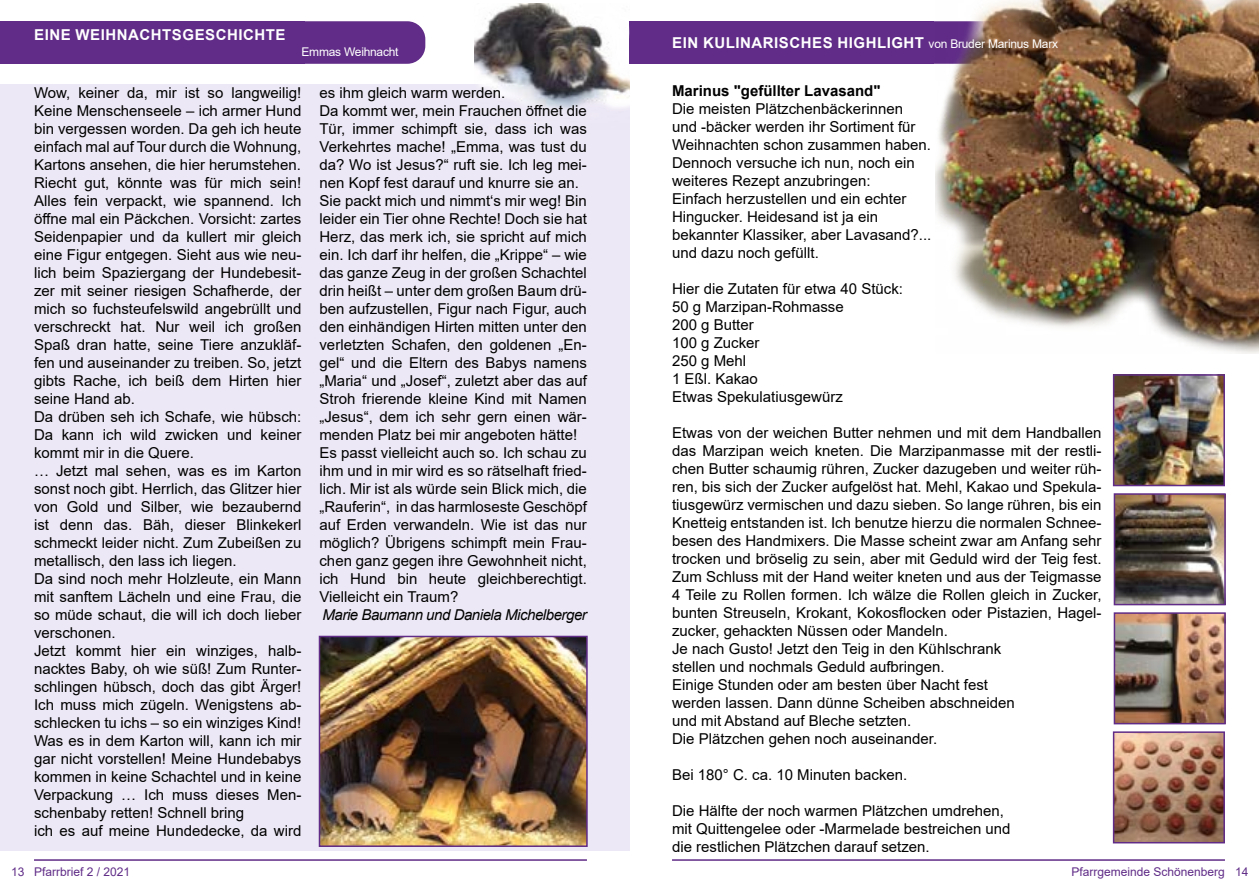
<style>
.page{position:relative;width:1259px;height:893px;background:#fff}
.page>*{position:absolute;margin:0;border:0;box-sizing:border-box;transform-origin:0 0}
.t1{font:15px/18px "Arial";color:#000}
.t2{font:700 15px "Arial";letter-spacing:.035em;color:#fff}
.t3{font:italic 15px "Arial";letter-spacing:-.03em;color:#000}
.t4{font:700 15px "Arial";color:#000}
.t5{font:12px "Arial";color:#602c87}
.t6{font:12px "Arial";letter-spacing:-.02em;color:#fff}
.s1{color:#602c87}
.s2{font-weight:400;font-size:12px}
</style>
<div class="page">
<hr style="left:34px;top:859px;width:553px;height:2px;background:#602c87">
<hr style="left:672px;top:859px;width:553px;height:2px;background:#602c87">
<div style="left:629px;top:21px;width:305px;height:43px;background:#602c87"></div>
<div style="left:0;top:21px;width:425px;height:43px;background:#602c87;border-radius:18px"></div>
<div style="left:0;top:21px;width:305px;height:43px;background:#602c87"></div>
<div style="left:0;top:84px;width:629px;height:766px;background:#ede8f5"></div>
<img style="left:935px;top:0;width:324px;height:353px">
<img style="left:474px;top:3px;width:155px;height:107px">
<img style="left:1116px;top:377px;width:106px;height:106px">
<div style="left:1113px;top:374px;width:112px;height:112px;border:2px solid #602c87"></div>
<img style="left:1116px;top:496px;width:106px;height:106px">
<div style="left:1113px;top:493px;width:112px;height:112px;border:2px solid #602c87"></div>
<img style="left:1116px;top:615px;width:106px;height:106px">
<div style="left:1113px;top:612px;width:112px;height:112px;border:2px solid #602c87"></div>
<img style="left:1116px;top:734px;width:106px;height:106px">
<div style="left:1113px;top:731px;width:112px;height:112px;border:2px solid #602c87"></div>
<img style="left:322px;top:639px;width:263px;height:205px">
<div style="left:319px;top:636px;width:269px;height:211px;border:2px solid #602c87"></div>
<p class="t2" style="left:34px;top:24px;width:253px">EINE WEIHNACHTSGESCHICHTE</p>
<p class="t6" style="left:301px;top:44px;width:111px">Emmas Weihnacht<span class="s1">en</span></p>
<p class="t1" style="left:34px;top:84px;width:269px">Wow, keiner da, mir ist so langweilig!<br>Keine Menschenseele – ich armer Hund bin vergessen worden. Da geh ich heute einfach mal auf Tour durch die Wohnung, Kartons ansehen, die hier herumstehen.<br>Riecht gut, könnte was für mich sein!<br>Alles fein verpackt, wie spannend. Ich öffne mal ein Päckchen. Vorsicht: zartes Seidenpapier und da kullert mir gleich eine Figur entgegen. Sieht aus wie neu&shy;lich beim Spaziergang der Hundebesit&shy;zer mit seiner riesigen Schafherde, der mich so fuchsteufelswild angebrüllt und verschreckt hat. Nur weil ich großen Spaß dran hatte, seine Tiere anzukläf&shy;fen und auseinander zu treiben. So, jetzt gibts Rache, ich beiß dem Hirten hier seine Hand ab.<br>Da drüben seh ich Schafe, wie hübsch:<br>Da kann ich wild zwicken und keiner kommt mir in die Quere.<br>… Jetzt mal sehen, was es im Karton sonst noch gibt. Herrlich, das Glitzer hier von Gold und Silber, wie bezaubernd ist denn das. Bäh, dieser Blinkekerl schmeckt leider nicht. Zum Zubeißen zu metallisch, den lass ich liegen.<br>Da sind noch mehr Holzleute, ein Mann mit sanftem Lächeln und eine Frau, die so müde schaut, die will ich doch lieber verschonen.<br>Jetzt kommt hier ein winziges, halb&shy;nacktes Baby, oh wie süß! Zum Runter&shy;schlingen hübsch, doch das gibt Ärger!<br>Ich muss mich zügeln. Wenigstens ab&shy;schlecken tu ichs – so ein winziges Kind!<br>Was es in dem Karton will, kann ich mir gar nicht vorstellen! Meine Hundebabys kommen in keine Schachtel und in keine Verpackung … Ich muss dieses Men&shy;schenbaby retten! Schnell bring<br>ich es auf meine Hundedecke, da wird</p>
<p class="t1" style="left:319px;top:84px;width:269px">es ihm gleich warm werden.<br>Da kommt wer, mein Frauchen öffnet die Tür, immer schimpft sie, dass ich was Verkehrtes mache! „Emma, was tust du da? Wo ist Jesus?“ ruft sie. Ich leg mei&shy;nen Kopf fest darauf und knurre sie an.<br>Sie packt mich und nimmt‘s mir weg! Bin leider ein Tier ohne Rechte! Doch sie hat Herz, das merk ich, sie spricht auf mich ein. Ich darf ihr helfen, die „Krippe“ – wie das ganze Zeug in der großen Schachtel drin heißt – unter dem großen Baum drü&shy;ben aufzustellen, Figur nach Figur, auch den einhändigen Hirten mitten unter den verletzten Schafen, den goldenen „En&shy;gel“ und die Eltern des Babys namens „Maria“ und „Josef“, zuletzt aber das auf Stroh frierende kleine Kind mit Namen „Jesus“, dem ich sehr gern einen wär&shy;menden Platz bei mir angeboten hätte!<br>Es passt vielleicht auch so. Ich schau zu ihm und in mir wird es so rätselhaft fried&shy;lich. Mir ist als würde sein Blick mich, die „Rauferin“, in das harmloseste Geschöpf auf Erden verwandeln. Wie ist das nur möglich? Übrigens schimpft mein Frau&shy;chen ganz gegen ihre Gewohnheit nicht, ich Hund bin heute gleichberechtigt.<br>Vielleicht ein Traum?</p>
<p class="t3" style="left:322px;top:605px;width:266px">Marie Baumann und Daniela Michelberger</p>
<p class="t2" style="left:672px;top:32px;width:387px">EIN KULINARISCHES HIGHLIGHT <span class="s2">von Bruder Marinus Marx</span></p>
<p class="t4" style="left:672px;top:80px;width:210px">Marinus "gefüllter Lavasand"</p>
<p class="t1" style="left:672px;top:100px;width:261px">Die meisten Plätzchenbäckerinnen und -bäcker werden ihr Sortiment für Weihnachten schon zusammen haben.<br>Dennoch versuche ich nun, noch ein weiteres Rezept anzubringen:<br>Einfach herzustellen und ein echter Hingucker. Heidesand ist ja ein bekannter Klassiker, aber Lavasand?... und dazu noch gefüllt.</p>
<p class="t1" style="left:672px;top:280px;width:232px">Hier die Zutaten für etwa 40 Stück:<br>50 g Marzipan-Rohmasse<br>200 g Butter<br>100 g Zucker<br>250 g Mehl<br>1 Eßl. Kakao<br>Etwas Spekulatiusgewürz</p>
<p class="t1" style="left:672px;top:424px;width:431px">Etwas von der weichen Butter nehmen und mit dem Handballen das Marzipan weich kneten. Die Marzipanmasse mit der restli&shy;chen Butter schaumig rühren, Zucker dazugeben und weiter rüh&shy;ren, bis sich der Zucker aufgelöst hat. Mehl, Kakao und Spekula&shy;tiusgewürz vermischen und dazu sieben. So lange rühren, bis ein Knetteig entstanden ist. Ich benutze hierzu die normalen Schnee&shy;besen des Handmixers. Die Masse scheint zwar am Anfang sehr trocken und bröselig zu sein, aber mit Geduld wird der Teig fest.<br>Zum Schluss mit der Hand weiter kneten und aus der Teigmasse 4 Teile zu Rollen formen. Ich wälze die Rollen gleich in Zucker, bunten Streuseln, Krokant, Kokosflocken oder Pistazien, Hagel&shy;zucker, gehackten Nüssen oder Mandeln.<br>Je nach Gusto! Jetzt den Teig in den Kühlschrank<br>stellen und nochmals Geduld aufbringen.<br>Einige Stunden oder am besten über Nacht fest<br>werden lassen. Dann dünne Scheiben abschneiden<br>und mit Abstand auf Bleche setzten.<br>Die Plätzchen gehen noch auseinander.</p>
<p class="t1" style="left:672px;top:766px;width:237px">Bei 180° C. ca. 10 Minuten backen.</p>
<p class="t1" style="left:672px;top:802px;width:340px">Die Hälfte der noch warmen Plätzchen umdrehen, mit Quittengelee oder -Marmelade bestreichen und die restlichen Plätzchen darauf setzen.</p>
<p class="t5" style="left:11px;top:864px;width:121px">13 Pfarrbrief 2 / 2021</p>
<p class="t5" style="left:1071px;top:864px;width:179px">Pfarrgemeinde Schönenberg 14</p>
</div>
